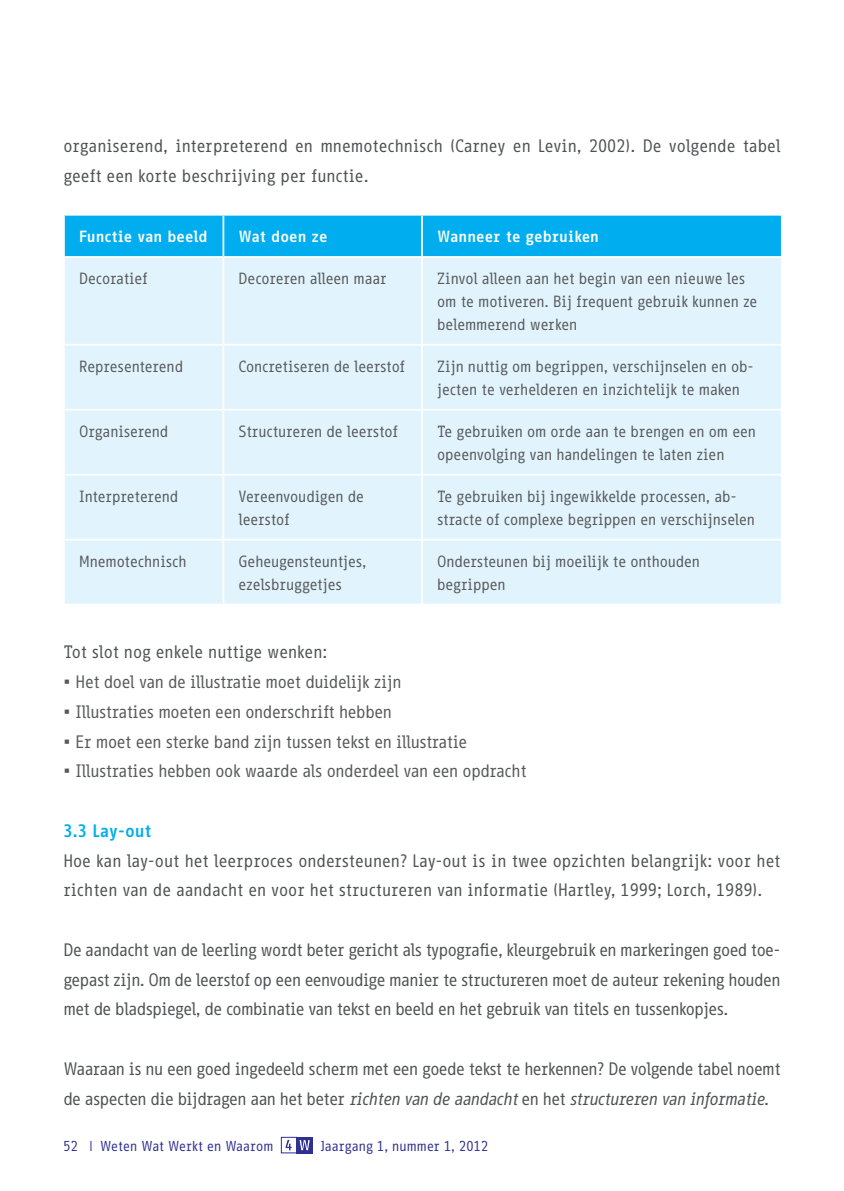
<style>
.page{position:relative;width:844px;height:1191px;background:#fff}
.page>*{position:absolute;margin:0;border:0;box-sizing:border-box;transform-origin:0 0}
.t1{font:17.5px/29.8px "Info OT Office";letter-spacing:-.05em;color:#4f5152}
.t2{font:17.5px "Info OT Office";letter-spacing:-.06em;color:#58595b}
.t3{font:17.5px/29.8px "Info OT Office";letter-spacing:-.07em;color:#4f5152}
.t4{font:700 17.5px "Info OT Office";letter-spacing:-.04em;color:#00aeef}
.t5{font:15.75px/22.8px "Info OT Office";letter-spacing:-.05em;color:#58595b}
.t6{font:700 15.75px "Info OT Office";letter-spacing:-.04em;color:#fff}
.t7{font:14px "Info OT Office";letter-spacing:-.04em;color:#2e3092}
.s1{font-style:italic}
</style>
<div class="page">
<div style="left:296px;top:1137px;width:17px;height:16px;background:#2e3092"></div>
<div style="left:281px;top:1137px;width:16px;height:16px;border:1px solid #2e3092"></div>
<svg style="left:299px;top:1140px;width:10px;height:10px"></svg>
<svg style="left:285px;top:1139px;width:6px;height:11px"></svg>
<div style="left:65px;top:216px;width:715px;height:40px;background:#00aeef"></div>
<div style="left:65px;top:258px;width:715px;height:346px;background:#e1f4fd"></div>
<hr style="left:63px;top:344px;width:160px;height:1px;background:#fff">
<hr style="left:63px;top:409px;width:160px;height:1px;background:#fff">
<hr style="left:63px;top:474px;width:160px;height:1px;background:#fff">
<hr style="left:63px;top:539px;width:160px;height:1px;background:#fff">
<hr style="left:222px;top:258px;width:2px;height:86px;background:#fff">
<hr style="left:222px;top:345px;width:2px;height:64px;background:#fff">
<hr style="left:222px;top:410px;width:2px;height:64px;background:#fff">
<hr style="left:222px;top:475px;width:2px;height:64px;background:#fff">
<hr style="left:222px;top:540px;width:2px;height:64px;background:#fff">
<hr style="left:222px;top:216px;width:2px;height:40px;background:#fff">
<hr style="left:421px;top:216px;width:2px;height:40px;background:#fff">
<hr style="left:421px;top:258px;width:2px;height:86px;background:#fff">
<hr style="left:223px;top:344px;width:199px;height:1px;background:#fff">
<hr style="left:422px;top:344px;width:358px;height:1px;background:#fff">
<hr style="left:421px;top:345px;width:2px;height:64px;background:#fff">
<hr style="left:223px;top:409px;width:199px;height:1px;background:#fff">
<hr style="left:422px;top:409px;width:358px;height:1px;background:#fff">
<hr style="left:421px;top:410px;width:2px;height:64px;background:#fff">
<hr style="left:223px;top:474px;width:199px;height:1px;background:#fff">
<hr style="left:422px;top:474px;width:358px;height:1px;background:#fff">
<hr style="left:421px;top:475px;width:2px;height:64px;background:#fff">
<hr style="left:223px;top:539px;width:199px;height:1px;background:#fff">
<hr style="left:422px;top:539px;width:358px;height:1px;background:#fff">
<hr style="left:421px;top:540px;width:2px;height:64px;background:#fff">
<p class="t1" style="left:63px;top:131px;width:719px">organiserend, interpreterend en mnemotechnisch (Carney en Levin, 2002). De volgende tabel geeft een korte beschrijving per functie.</p>
<p class="t6" style="left:79px;top:227px;width:130px">Functie van beeld</p>
<p class="t6" style="left:238px;top:227px;width:91px">Wat doen ze</p>
<p class="t6" style="left:437px;top:227px;width:164px">Wanneer te gebruiken</p>
<p class="t5" style="left:79px;top:267px;width:71px">Decoratief</p>
<p class="t5" style="left:238px;top:267px;width:150px">Decoreren alleen maar</p>
<p class="t5" style="left:437px;top:267px;width:322px">Zinvol alleen aan het begin van een nieuwe les om te motiveren. Bij frequent gebruik kunnen ze belemmerend werken</p>
<p class="t5" style="left:79px;top:355px;width:106px">Representerend</p>
<p class="t5" style="left:238px;top:355px;width:169px">Concretiseren de leerstof</p>
<p class="t5" style="left:437px;top:355px;width:318px">Zijn nuttig om begrippen, verschijnselen en ob&shy;jecten te verhelderen en inzichtelijk te maken</p>
<p class="t5" style="left:79px;top:420px;width:91px">Organiserend</p>
<p class="t5" style="left:238px;top:420px;width:161px">Structureren de leerstof</p>
<p class="t5" style="left:437px;top:420px;width:321px">Te gebruiken om orde aan te brengen en om een opeenvolging van handelingen te laten zien</p>
<p class="t5" style="left:79px;top:485px;width:101px">Interpreterend</p>
<p class="t5" style="left:238px;top:485px;width:127px">Vereenvoudigen de leerstof</p>
<p class="t5" style="left:437px;top:485px;width:320px">Te gebruiken bij ingewikkelde processen, ab&shy;stracte of complexe begrippen en verschijnselen</p>
<p class="t5" style="left:79px;top:550px;width:110px">Mnemotechnisch</p>
<p class="t5" style="left:238px;top:550px;width:130px">Geheugensteuntjes, ezelsbruggetjes</p>
<p class="t5" style="left:437px;top:550px;width:265px">Ondersteunen bij moeilijk te onthouden begrippen</p>
<p class="t1" style="left:63px;top:637px;width:266px">Tot slot nog enkele nuttige wenken:</p>
<p class="t2" style="left:63px;top:671px;width:340px">• Het doel van de illustratie moet duidelijk zijn</p>
<p class="t2" style="left:63px;top:701px;width:331px">• Illustraties moeten een onderschrift hebben</p>
<p class="t2" style="left:63px;top:731px;width:406px">• Er moet een sterke band zijn tussen tekst en illustratie</p>
<p class="t2" style="left:63px;top:760px;width:465px">• Illustraties hebben ook waarde als onderdeel van een opdracht</p>
<p class="t4" style="left:63px;top:820px;width:90px">3.3 Lay-out</p>
<p class="t1" style="left:63px;top:845px;width:719px">Hoe kan lay-out het leerproces ondersteunen? Lay-out is in twee opzichten belangrijk: voor het richten van de aandacht en voor het structureren van informatie (Hartley, 1999; Lorch, 1989).</p>
<p class="t1" style="left:63px;top:934px;width:719px;text-align:justify">De aandacht van de leerling wordt beter gericht als typografie, kleurgebruik en markeringen goed toe&shy;gepast zijn. Om de leerstof op een eenvoudige manier te structureren moet de auteur rekening houden met de bladspiegel, de combinatie van tekst en beeld en het gebruik van titels en tussenkopjes.</p>
<p class="t3" style="left:63px;top:1053px;width:719px">Waaraan is nu een goed ingedeeld scherm met een goede tekst te herkennen? De volgende tabel noemt de aspecten die bijdragen aan het beter <span class="s1">richten van de aandacht</span> en het <span class="s1">structureren van informatie</span>.</p>
<p class="t7" style="left:63px;top:1137px;width:212px">52 | Weten Wat Werkt en Waarom</p>
<p class="t7" style="left:320px;top:1137px;width:170px">Jaargang 1, nummer 1, 2012</p>
</div>
